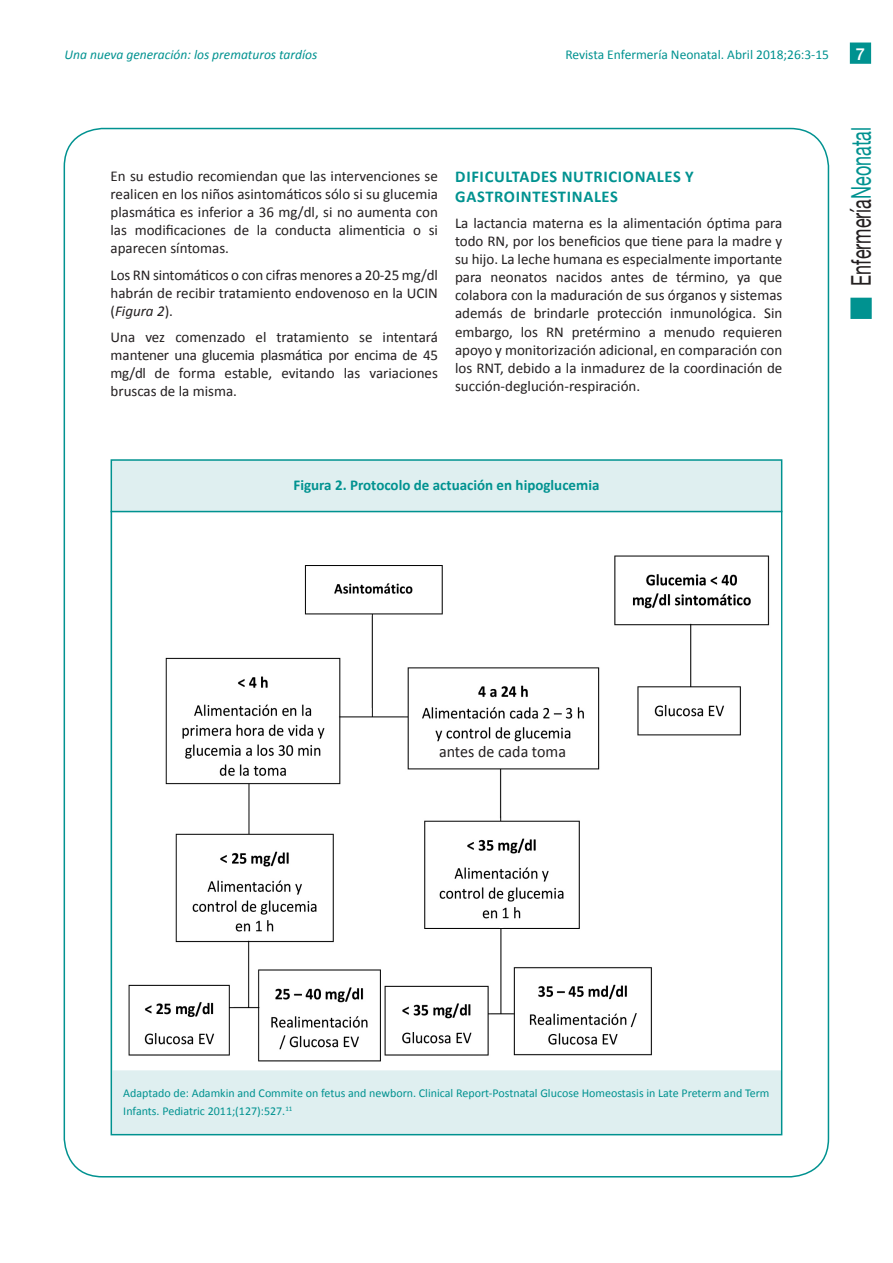
<style>
.page{position:relative;width:893px;height:1263px;background:#fff}
.page>*{position:absolute;margin:0;border:0;box-sizing:border-box;transform-origin:0 0}
.t1{font:27.15px "Helvetica Neue";color:#231f20;scale:.66 1}
._4_Subtítulos_x11{font:700 16.5px/19.5px "Calibri";letter-spacing:.04em;color:#009290}
.t2{font:16.5px "Calibri";color:#231f20}
.t3{font:500 16.5px "Helvetica Neue";color:#fff}
._3_Texto_normalx10{font:15px/18px "Calibri";color:#231f20;text-align:justify}
._6_Cuadros_Título{font:700 15px "Calibri";color:#009290}
._7_Cuadros_texto_x10{font:13.5px "Calibri";color:#009290}
._7_Cuadros_texto_x10-2{font:italic 13.5px "Calibri";color:#009290}
._7_Cuadros_texto_x10-3{font:12px/18px "Calibri";color:#009290}
.s1{font-style:italic}
.s2{color:#009290}
</style>
<div class="page">
<div style="left:850px;top:298px;width:22px;height:21px;background:#009290;border:2px solid #009290"></div>
<div style="left:850px;top:43px;width:21px;height:21px;background:#009290"></div>
<div style="left:111px;top:459px;width:671px;height:676px;background:#dfeff0;border:2px solid #009290"></div>
<div style="left:113px;top:512px;width:668px;height:558px;background:#fff;border:2px solid #fff"></div>
<hr style="left:111px;top:511px;width:671px;height:1px;background:#009290">
<div style="left:118px;top:547px;width:655px;height:523px;background:#fff"></div>
<img style="left:128px;top:555px;width:642px;height:507px">
<div style="left:439px;top:745px;width:146px;height:18px;background:#fff"></div>
<p class="_7_Cuadros_texto_x10-2" style="left:65px;top:46px;width:254px">Una nueva generación: los prematuros tardíos</p>
<p class="_7_Cuadros_texto_x10" style="left:565px;top:46px;width:265px">Revista Enfermería Neonatal. Abril 2018;26:3-15</p>
<p class="t3" style="left:856px;top:41px;width:11px">7</p>
<p class="_3_Texto_normalx10" style="left:111px;top:167px;width:329px">En su estudio recomiendan que las intervenciones se realicen en los niños asintomáticos sólo si su glucemia plasmática es inferior a 36 mg/dl, si no aumenta con las modificaciones de la conducta alimenticia o si aparecen síntomas.</p>
<p class="_3_Texto_normalx10" style="left:111px;top:266px;width:329px">Los RN sintomáticos o con cifras menores a 20-25 mg/dl habrán de recibir tratamiento endovenoso en la UCIN (<span class="s1">Figura 2</span>).</p>
<p class="_3_Texto_normalx10" style="left:111px;top:328px;width:329px">Una vez comenzado el tratamiento se intentará mantener una glucemia plasmática por encima de 45 mg/dl de forma estable, evitando las variaciones bruscas de la misma.</p>
<p class="_4_Subtítulos_x11" style="left:455px;top:167px;width:240px">DIFICULTADES NUTRICIONALES Y<br>GASTROINTESTINALES</p>
<p class="_3_Texto_normalx10" style="left:455px;top:215px;width:329px">La lactancia materna es la alimentación óptima para todo RN, por los beneficios que tiene para la madre y su hijo. La leche humana es especialmente importante para neonatos nacidos antes de término, ya que colabora con la maduración de sus órganos y sistemas además de brindarle protección inmunológica. Sin embargo, los RN pretérmino a menudo requieren apoyo y monitorización adicional, en comparación con los RNT, debido a la inmadurez de la coordinación de succión-deglución-respiración.</p>
<h1 class="t1" style="left:841px;top:286px;width:242px;rotate:-90deg">Enfermería<span class="s2">Neonatal</span></h1>
<p class="_6_Cuadros_Título" style="left:294px;top:475px;width:307px">Figura 2. Protocolo de actuación en hipoglucemia</p>
<p class="t2" style="left:439px;top:741px;width:129px">antes de cada toma</p>
<p class="_7_Cuadros_texto_x10-3" style="left:123px;top:1083px;width:648px">Adaptado de: Adamkin and Commite on fetus and newborn. Clinical Report-Postnatal Glucose Homeostasis in Late Preterm and Term<br>Infants. Pediatric 2011;(127):527.<sup>11</sup></p>
</div>
